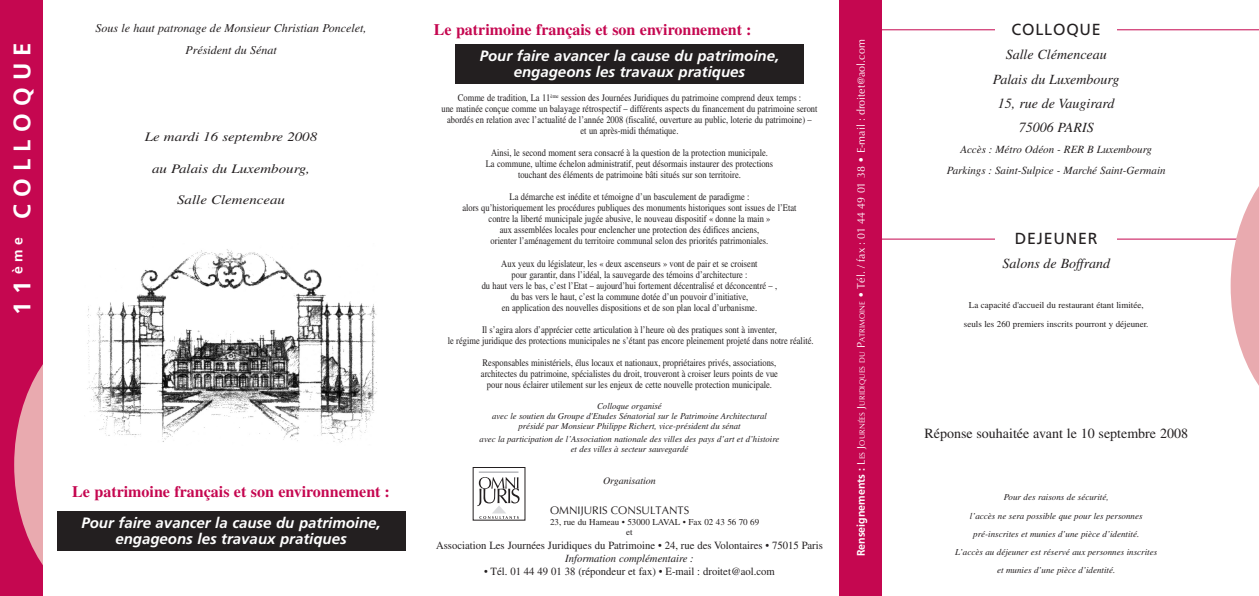
<style>
.page{position:relative;width:1259px;height:596px;background:#fff}
.page>*{position:absolute;margin:0;border:0;box-sizing:border-box;transform-origin:0 0}
.t1{font:700 24px "Frutiger";letter-spacing:.3em;color:#fff}
.t2{font:700 16px "Times";color:#c50750}
.t3{font:16px "Frutiger";letter-spacing:.05em;color:#231f20}
.t4{font:italic 700 15px/16px "Frutiger";color:#fff;text-align:center}
.t5{font:italic 14px/24.2px "Times";color:#231f20;text-align:center}
.t6{font:14px "Times";color:#231f20}
.t7{font:italic 13px "Times";color:#231f20;scale:1.15 1}
.t8{font:italic 12px/21.6px "Times";color:#231f20;text-align:center}
.t9{font:11px "Times";color:#231f20}
.t10{font:italic 11px/20.6px "Times";color:#231f20;text-align:center}
.t11{font:11px "Optima";color:#fff}
.t12{font:11px "Optima";color:#231f20}
.t13{font:10px/11px "Times";color:#231f20;text-align:center;scale:.85 1}
.t14{font:italic 10px "Times";color:#231f20}
.t15{font:italic 9px/18.2px "Times";color:#231f20;text-align:center}
.t16{font:9px/10.8px "Times";color:#231f20}
.s1{font-family:"Frutiger";font-weight:700}
.s2{font-size:7.7px}
</style>
<div class="page">
<hr style="left:882px;top:238px;width:377px;height:1px;background:#c50750">
<div style="left:995px;top:230px;width:122px;height:14px;background:#fff"></div>
<div style="left:839px;top:0;width:43px;height:595px;background:#c50750"></div>
<img style="left:87px;top:249px;width:290px;height:194px">
<div style="left:0;top:0;width:43px;height:595px;background:#c50750"></div>
<svg style="left:14px;top:364px;width:29px;height:201px"></svg>
<hr style="left:479px;top:471px;width:39px;height:1px;background:#b2b3b7">
<svg style="left:477px;top:477px;width:42px;height:41px"></svg>
<hr style="left:882px;top:29px;width:377px;height:1px;background:#c50750">
<svg style="left:1230px;top:186px;width:29px;height:200px"></svg>
<div style="left:995px;top:23px;width:122px;height:14px;background:#fff"></div>
<div style="left:57px;top:510px;width:348px;height:40px;background:#231f20"></div>
<div style="left:455px;top:44px;width:349px;height:40px;background:#231f20"></div>
<h1 class="t1" style="left:8px;top:314px;width:273px;rotate:-90deg">11 <sup>ème</sup> COLLOQUE</h1>
<p class="t8" style="left:96px;top:17px;width:273px">Sous le haut patronage de Monsieur Christian Poncelet,<br>Président du Sénat</p>
<h3 class="t7" style="left:145px;top:130px;width:151px">Le mardi 16 septembre 2008</h3>
<h3 class="t7" style="left:152px;top:161px;width:139px">au Palais du Luxembourg,</h3>
<h3 class="t7" style="left:177px;top:192px;width:95px">Salle Clemenceau</h3>
<h2 class="t2" style="left:72px;top:482px;width:319px">Le patrimoine français et son environnement :</h2>
<h3 class="t4" style="left:81px;top:514px;width:301px">Pour faire avancer la cause du patrimoine, engageons les travaux pratiques</h3>
<h2 class="t2" style="left:434px;top:20px;width:319px">Le patrimoine français et son environnement :</h2>
<h3 class="t4" style="left:480px;top:48px;width:301px">Pour faire avancer la cause du patrimoine, engageons les travaux pratiques</h3>
<p class="t13" style="left:441px;top:92px;width:444px">Comme de tradition, La 11<sup>ème</sup> session des Journées Juridiques du patrimoine comprend deux temps :<br>une matinée conçue comme un balayage rétrospectif – différents aspects du financement du patrimoine seront abordés en relation avec l’actualité de l’année 2008 (fiscalité, ouverture au public, loterie du patrimoine) –<br>et un après-midi thématique.</p>
<p class="t13" style="left:486px;top:147px;width:340px">Ainsi, le second moment sera consacré à la question de la protection municipale.<br>La commune, ultime échelon administratif, peut désormais instaurer des protections touchant des éléments de patrimoine bâti situés sur son territoire.</p>
<p class="t13" style="left:462px;top:191px;width:395px">La démarche est inédite et témoigne d’un basculement de paradigme :<br>alors qu’historiquement les procédures publiques des monuments historiques sont issues de l’Etat contre la liberté municipale jugée abusive, le nouveau dispositif « donne la main »<br>aux assemblées locales pour enclencher une protection des édifices anciens,<br>orienter l’aménagement du territoire communal selon des priorités patrimoniales.</p>
<p class="t13" style="left:482px;top:257px;width:349px">Aux yeux du législateur, les « deux ascenseurs » vont de pair et se croisent<br>pour garantir, dans l’idéal, la sauvegarde des témoins d’architecture :<br>du haut vers le bas, c’est l’Etat – aujourd’hui fortement décentralisé et déconcentré – , du bas vers le haut, c’est la commune dotée d’un pouvoir d’initiative,<br>en application des nouvelles dispositions et de son plan local d’urbanisme.</p>
<p class="t13" style="left:448px;top:323px;width:432px">Il s’agira alors d’apprécier cette articulation à l’heure où des pratiques sont à inventer,<br>le régime juridique des protections municipales ne s’étant pas encore pleinement projeté dans notre réalité.</p>
<p class="t13" style="left:481px;top:356px;width:351px">Responsables ministériels, élus locaux et nationaux, propriétaires privés, associations, architectes du patrimoine, spécialistes du droit, trouveront à croiser leurs points de vue pour nous éclairer utilement sur les enjeux de cette nouvelle protection municipale.</p>
<p class="t15" style="left:492px;top:400px;width:276px;line-height:10px">Colloque organisé<br>avec le soutien du Groupe d'Etudes Sénatorial sur le Patrimoine Architectural présidé par Monsieur Philippe Richert, vice-président du sénat</p>
<p class="t15" style="left:479px;top:433px;width:301px;line-height:10px">avec la participation de l’Association nationale des villes des pays d’art et d’histoire et des villes à secteur sauvegardé</p>
<p class="t14" style="left:603px;top:474px;width:54px">Organisation</p>
<p class="t12" style="left:550px;top:503px;width:141px">OMNIJURIS CONSULTANTS</p>
<p class="t16" style="left:626px;top:516px;width:135px;text-indent:-76px">23, rue du Hameau • 53000 LAVAL • Fax 02 43 56 70 69 et</p>
<p class="t9" style="left:436px;top:538px;width:388px">Association Les Journées Juridiques du Patrimoine • 24, rue des Volontaires • 75015 Paris</p>
<p class="t10" style="left:565px;top:547px;width:130px">Information complémentaire :</p>
<p class="t9" style="left:484px;top:565px;width:292px">• Tél. 01 44 49 01 38 (répondeur et fax) • E-mail : droitet@aol.com</p>
<p class="t11" style="left:854px;top:556px;width:518px;rotate:-90deg"><span class="s1">Renseignements :</span> L<span class="s2">ES</span> J<span class="s2">OURNÉES</span> J<span class="s2">URIDIQUES DU</span> P<span class="s2">ATRIMOINE</span> • Tél. / fax : 01 44 49 01 38 • E-mail : droitet@aol.com</p>
<h2 class="t3" style="left:1011px;top:20px;width:91px">COLLOQUE</h2>
<h3 class="t5" style="left:993px;top:43px;width:128px">Salle Clémenceau<br>Palais du Luxembourg<br>15, rue de Vaugirard<br>75006 PARIS</h3>
<p class="t10" style="left:947px;top:139px;width:220px">Accès : Métro Odéon - RER B Luxembourg<br>Parkings : Saint-Sulpice - Marché Saint-Germain</p>
<h2 class="t3" style="left:1014px;top:229px;width:84px">DEJEUNER</h2>
<h3 class="t5" style="left:1002px;top:251px;width:109px">Salons de Boffrand</h3>
<p class="t16" style="left:964px;top:296px;width:186px;line-height:18.2px;text-align:center">La capacité d'accueil du restaurant étant limitée, seuls les 260 premiers inscrits pourront y déjeuner.</p>
<h3 class="t6" style="left:924px;top:425px;width:265px">Réponse souhaitée avant le 10 septembre 2008</h3>
<p class="t15" style="left:955px;top:488px;width:203px">Pour des raisons de sécurité,<br>l’accès ne sera possible que pour les personnes pré-inscrites et munies d’une pièce d’identité.<br>L’accès au déjeuner est réservé aux personnes inscrites et munies d’une pièce d’identité.</p>
</div>
